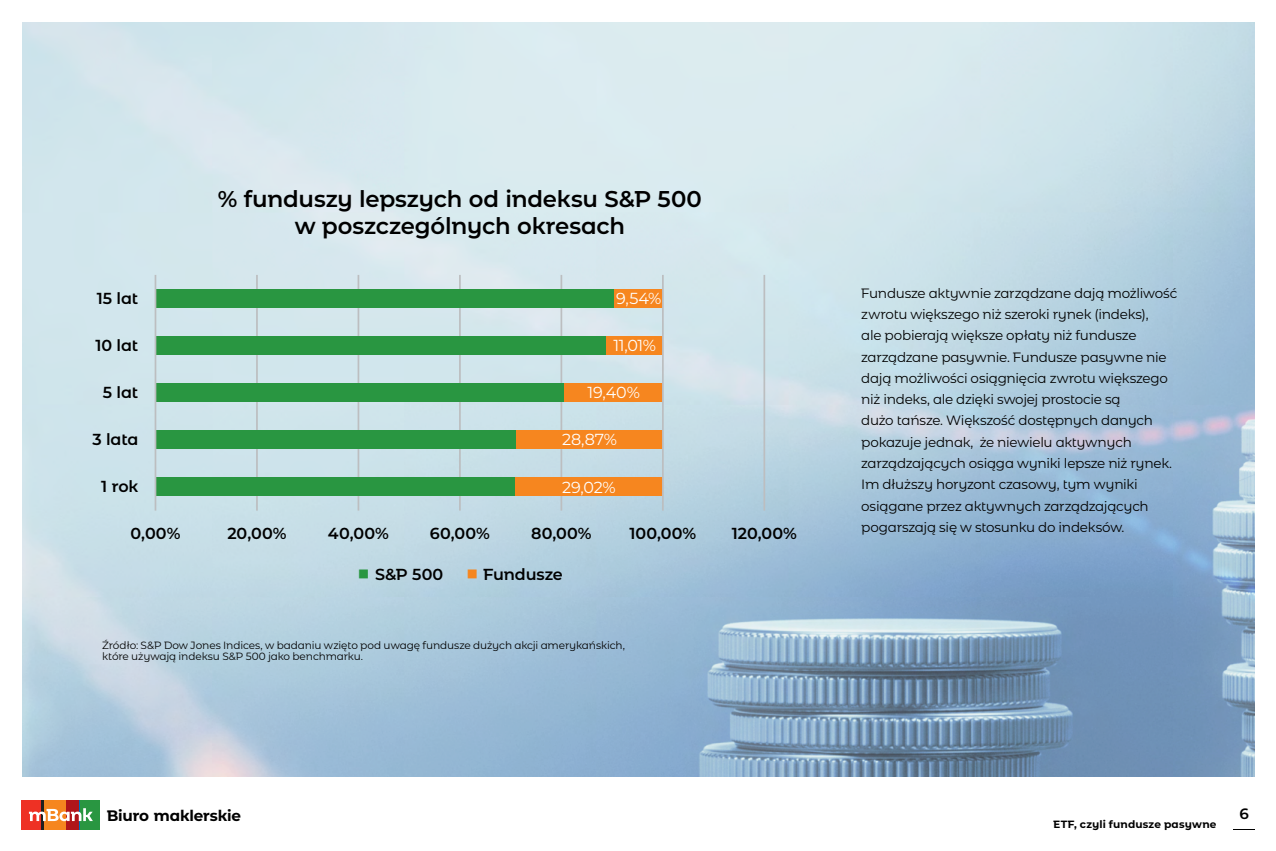
<style>
.page{position:relative;width:1276px;height:851px;background:#fff}
.page>*{position:absolute;margin:0;border:0;box-sizing:border-box;transform-origin:0 0}
.t1{font:600 22.8px/27.3px "m Bank";letter-spacing:-.01em;color:#000;text-align:center}
.t2{font:600 15.9px "m Bank";letter-spacing:-.005em;color:#000}
.t3{font:15.9px "m Bank";letter-spacing:-.015em;color:#fff}
.t4{font:700 15.15px "m Bank";letter-spacing:-.01em;color:#000}
.t5{font:600 15px "m Bank";color:#000}
.t6{font:13.5px/21.3px "m Bank";letter-spacing:-.02em;color:#000}
.t7{font:10.5px/10.6px "m Bank";letter-spacing:-.01em;color:#000}
.t8{font:700 10.5px "m Bank";letter-spacing:.015em;color:#000}
.s1{font-size:22.8px;color:#299641}
.s2{font-size:22.8px;color:#f6861f}
</style>
<div class="page">
<div style="left:65px;top:800px;width:14px;height:29px;background:#b0151a"></div>
<div style="left:44px;top:800px;width:21px;height:29px;background:#f6861f"></div>
<hr style="left:79px;top:800px;width:2px;height:29px;background:#006db7">
<div style="left:21px;top:800px;width:21px;height:29px;background:#ee3124"></div>
<div style="left:81px;top:800px;width:19px;height:29px;background:#299641"></div>
<hr style="left:42px;top:800px;width:2px;height:29px;background:#22201f">
<svg style="left:29px;top:808px;width:64px;height:13px"></svg>
<img style="left:22px;top:22px;width:1232px;height:754px">
<hr style="left:256px;top:275px;width:2px;height:235px;background:#bcbec0">
<hr style="left:357px;top:275px;width:2px;height:235px;background:#bcbec0">
<hr style="left:459px;top:275px;width:2px;height:235px;background:#bcbec0">
<hr style="left:560px;top:275px;width:2px;height:235px;background:#bcbec0">
<div style="left:155px;top:289px;width:508px;height:18px;background:#299641"></div>
<div style="left:615px;top:289px;width:48px;height:18px;background:#f6861f"></div>
<div style="left:155px;top:336px;width:508px;height:18px;background:#299641"></div>
<div style="left:607px;top:336px;width:56px;height:18px;background:#f6861f"></div>
<div style="left:155px;top:383px;width:508px;height:18px;background:#299641"></div>
<div style="left:565px;top:383px;width:98px;height:18px;background:#f6861f"></div>
<div style="left:155px;top:430px;width:508px;height:19px;background:#299641"></div>
<div style="left:516px;top:430px;width:147px;height:19px;background:#f6861f"></div>
<div style="left:155px;top:477px;width:508px;height:19px;background:#299641"></div>
<div style="left:515px;top:477px;width:148px;height:19px;background:#f6861f"></div>
<hr style="left:155px;top:275px;width:1px;height:235px;background:#bcbec0">
<hr style="left:662px;top:275px;width:2px;height:235px;background:#bcbec0">
<hr style="left:763px;top:275px;width:2px;height:235px;background:#bcbec0">
<p class="t1" style="left:218px;top:184px;width:485px">% funduszy lepszych od indeksu S&amp;P 500 w poszczególnych okresach</p>
<p class="t2" style="left:97px;top:286px;width:43px">15 lat</p>
<p class="t2" style="left:95px;top:334px;width:44px">10 lat</p>
<p class="t2" style="left:103px;top:381px;width:37px">5 lat</p>
<p class="t2" style="left:92px;top:428px;width:47px">3 lata</p>
<p class="t2" style="left:101px;top:475px;width:38px">1 rok</p>
<p class="t2" style="left:130px;top:522px;width:51px">0,00%</p>
<p class="t2" style="left:227px;top:522px;width:61px">20,00%</p>
<p class="t2" style="left:328px;top:522px;width:62px">40,00%</p>
<p class="t2" style="left:430px;top:522px;width:62px">60,00%</p>
<p class="t2" style="left:531px;top:522px;width:62px">80,00%</p>
<p class="t2" style="left:629px;top:522px;width:68px">100,00%</p>
<p class="t2" style="left:732px;top:522px;width:67px">120,00%</p>
<p class="t2" style="left:357px;top:563px;width:207px"><span class="s1">■</span> S&amp;P 500 <span class="s2">■</span> Fundusze</p>
<p class="t3" style="left:616px;top:287px;width:47px">9,54%</p>
<p class="t3" style="left:613px;top:334px;width:44px">11,01%</p>
<p class="t3" style="left:587px;top:381px;width:54px">19,40%</p>
<p class="t3" style="left:562px;top:428px;width:56px">28,87%</p>
<p class="t3" style="left:562px;top:476px;width:55px">29,02%</p>
<p class="t7" style="left:102px;top:639px;width:524px">Źródło: S&amp;P Dow Jones Indices, w badaniu wzięto pod uwagę fundusze dużych akcji amerykańskich, które używają indeksu S&amp;P 500 jako benchmarku.</p>
<p class="t6" style="left:861px;top:282px;width:317px">Fundusze aktywnie zarządzane dają możliwość zwrotu większego niż szeroki rynek (indeks),<br>ale pobierają większe opłaty niż fundusze zarządzane pasywnie. Fundusze pasywne nie dają możliwości osiągnięcia zwrotu większego niż indeks, ale dzięki swojej prostocie są<br>dużo tańsze. Większość dostępnych danych pokazuje jednak, że niewielu aktywnych zarządzających osiąga wyniki lepsze niż rynek.<br>Im dłuższy horyzont czasowy, tym wyniki osiągane przez aktywnych zarządzających pogarszają się w stosunku do indeksów.</p>
<p class="t4" style="left:107px;top:804px;width:135px">Biuro maklerskie</p>
<p class="t5" style="left:1239px;top:803px;width:11px">6</p>
<p class="t8" style="left:1053px;top:816px;width:165px">ETF, czyli fundusze pasywne</p>
</div>
